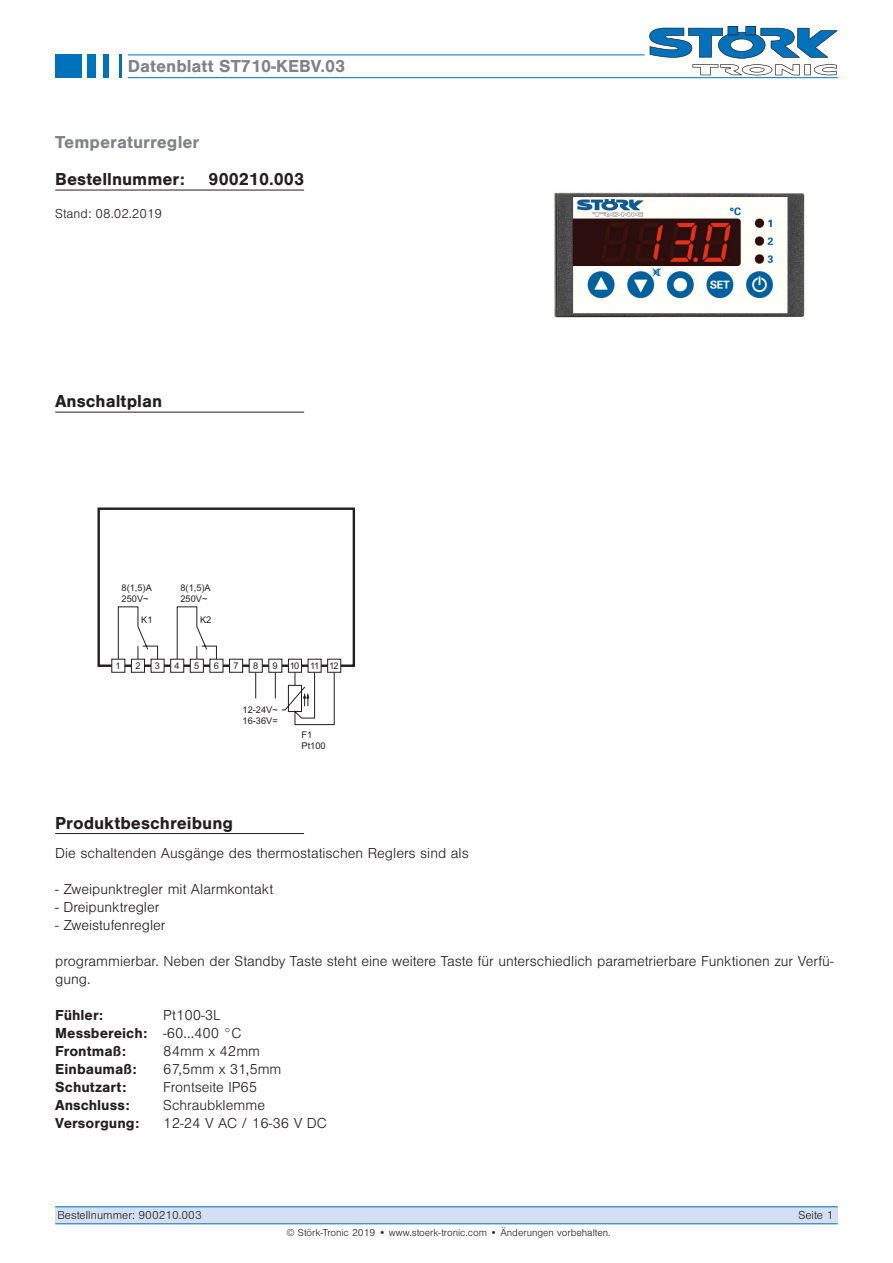
<style>
.page{position:relative;width:893px;height:1263px;background:#fff}
.page>*{position:absolute;margin:0;border:0;box-sizing:border-box;transform-origin:0 0}
.Überschrift{font:700 18px "Nimbus San";color:#231f20}
.Kopfzeile{font:700 18px "Nimbus San";color:#808285}
.Produktbeschreibung{font:300 15px/18px "Nimbus San";color:#231f20}
.Produktbeschreibung-2{font:700 15px "Nimbus San";color:#231f20}
.t1{font:300 13.5px "Nimbus San";color:#231f20}
.t2{font:300 12px "Nimbus San";color:#231f20}
.t3{font:300 10.5px "Nimbus San";color:#231f20}
.t4{font:9.3px/11.1px "Arial";color:#231f20}
.s1{font-weight:300}
</style>
<div class="page">
<div style="left:55px;top:1207px;width:783px;height:17px;background:#d4e0f1"></div>
<svg style="left:649px;top:26px;width:189px;height:49px"></svg>
<hr style="left:128px;top:77px;width:710px;height:1px;background:#0072bc">
<hr style="left:128px;top:55px;width:517px;height:1px;background:#0072bc">
<hr style="left:55px;top:1223px;width:783px;height:1px;background:#0072bc">
<hr style="left:55px;top:1206px;width:783px;height:1px;background:#0072bc">
<div style="left:55px;top:55px;width:27px;height:23px;background:#0072bc"></div>
<div style="left:87px;top:55px;width:8px;height:23px;background:#0072bc"></div>
<div style="left:103px;top:55px;width:6px;height:23px;background:#0072bc"></div>
<hr style="left:120px;top:55px;width:2px;height:23px;background:#0072bc">
<div style="left:97px;top:507px;width:258px;height:160px;border:2px solid #231f20"></div>
<div style="left:111px;top:659px;width:14px;height:14px;background:#fff;border:1px solid #231f20"></div>
<div style="left:131px;top:659px;width:14px;height:14px;background:#fff;border:1px solid #231f20"></div>
<div style="left:151px;top:659px;width:14px;height:14px;background:#fff;border:1px solid #231f20"></div>
<div style="left:170px;top:659px;width:14px;height:14px;background:#fff;border:1px solid #231f20"></div>
<div style="left:190px;top:659px;width:14px;height:14px;background:#fff;border:1px solid #231f20"></div>
<div style="left:209px;top:659px;width:14px;height:14px;background:#fff;border:1px solid #231f20"></div>
<div style="left:229px;top:659px;width:14px;height:14px;background:#fff;border:1px solid #231f20"></div>
<div style="left:249px;top:659px;width:14px;height:14px;background:#fff;border:1px solid #231f20"></div>
<div style="left:268px;top:659px;width:14px;height:14px;background:#fff"></div>
<div style="left:288px;top:659px;width:14px;height:14px;background:#fff;border:1px solid #231f20"></div>
<div style="left:308px;top:659px;width:14px;height:14px;background:#fff"></div>
<div style="left:327px;top:659px;width:14px;height:14px;background:#fff;border:1px solid #231f20"></div>
<svg style="left:255px;top:672px;width:1px;height:26px"></svg>
<svg style="left:275px;top:671px;width:60px;height:54px"></svg>
<svg style="left:117px;top:606px;width:41px;height:54px"></svg>
<svg style="left:176px;top:606px;width:41px;height:54px"></svg>
<hr style="left:55px;top:190px;width:249px;height:1px;background:#231f20">
<hr style="left:55px;top:833px;width:249px;height:1px;background:#231f20">
<hr style="left:55px;top:412px;width:249px;height:1px;background:#231f20">
<img style="left:554px;top:192px;width:251px;height:126px">
<p class="Kopfzeile" style="left:128px;top:56px;width:219px">Datenblatt ST710-KEBV.03</p>
<p class="Kopfzeile" style="left:55px;top:132px;width:146px">Temperaturregler</p>
<p class="Überschrift" style="left:55px;top:169px;width:131px">Bestellnummer:</p>
<p class="Überschrift" style="left:209px;top:169px;width:97px">900210.003</p>
<p class="t1" style="left:55px;top:206px;width:108px">Stand: 08.02.2019</p>
<p class="Überschrift" style="left:55px;top:391px;width:108px">Anschaltplan</p>
<p class="t4" style="left:122px;top:582px;width:32px">8(1,5)A<br>250V~</p>
<p class="t4" style="left:180px;top:582px;width:32px">8(1,5)A<br>250V~</p>
<p class="t4" style="left:141px;top:614px;width:13px">K1</p>
<p class="t4" style="left:200px;top:614px;width:13px">K2</p>
<p class="t4" style="left:115px;top:660px;width:7px">1</p>
<p class="t4" style="left:135px;top:660px;width:7px">2</p>
<p class="t4" style="left:155px;top:660px;width:7px">3</p>
<p class="t4" style="left:175px;top:660px;width:7px">4</p>
<p class="t4" style="left:194px;top:660px;width:7px">5</p>
<p class="t4" style="left:214px;top:660px;width:7px">6</p>
<p class="t4" style="left:234px;top:660px;width:7px">7</p>
<p class="t4" style="left:253px;top:660px;width:7px">8</p>
<p class="t4" style="left:273px;top:660px;width:7px">9</p>
<p class="t4" style="left:290px;top:660px;width:51px">10 11 12</p>
<p class="t4" style="left:243px;top:704px;width:37px">12-24V~<br>16-36V=</p>
<p class="Überschrift" style="left:55px;top:813px;width:179px">Produktbeschreibung</p>
<p class="t4" style="left:301px;top:729px;width:26px">F1<br>Pt100</p>
<p class="Produktbeschreibung" style="left:55px;top:845px;width:415px">Die schaltenden Ausgänge des thermostatischen Reglers sind als</p>
<p class="Produktbeschreibung" style="left:55px;top:881px;width:219px">- Zweipunktregler mit Alarmkontakt</p>
<p class="Produktbeschreibung" style="left:55px;top:899px;width:106px">- Dreipunktregler</p>
<p class="Produktbeschreibung" style="left:55px;top:917px;width:112px">- Zweistufenregler</p>
<p class="Produktbeschreibung" style="left:55px;top:953px;width:780px">programmierbar. Neben der Standby Taste steht eine weitere Taste für unterschiedlich parametrierbare Funktionen zur Verfü&shy;gung.</p>
<p class="Produktbeschreibung-2" style="left:55px;top:1007px;width:49px">Fühler:</p>
<p class="Produktbeschreibung" style="left:163px;top:1007px;width:59px">Pt100-3L</p>
<p class="Produktbeschreibung-2" style="left:55px;top:1025px;width:188px">Messbereich: <span class="s1">-60...400 °C</span></p>
<p class="Produktbeschreibung-2" style="left:55px;top:1043px;width:72px">Frontmaß:</p>
<p class="Produktbeschreibung" style="left:163px;top:1043px;width:98px">84mm x 42mm</p>
<p class="Produktbeschreibung-2" style="left:55px;top:1061px;width:83px">Einbaumaß:</p>
<p class="Produktbeschreibung" style="left:163px;top:1061px;width:120px">67,5mm x 31,5mm</p>
<p class="Produktbeschreibung-2" style="left:55px;top:1079px;width:73px">Schutzart:</p>
<p class="Produktbeschreibung" style="left:163px;top:1079px;width:96px">Frontseite IP65</p>
<p class="Produktbeschreibung-2" style="left:55px;top:1097px;width:76px">Anschluss:</p>
<p class="Produktbeschreibung" style="left:163px;top:1097px;width:103px">Schraubklemme</p>
<p class="Produktbeschreibung-2" style="left:55px;top:1115px;width:86px">Versorgung:</p>
<p class="Produktbeschreibung" style="left:163px;top:1115px;width:165px">12-24 V AC / 16-36 V DC</p>
<p class="t2" style="left:57px;top:1209px;width:146px">Bestellnummer: 900210.003</p>
<p class="t2" style="left:798px;top:1209px;width:37px">Seite 1</p>
<p class="t3" style="left:287px;top:1227px;width:326px">© Störk-Tronic 2019 • www.stoerk-tronic.com • Änderungen vorbehalten.</p>
</div>
